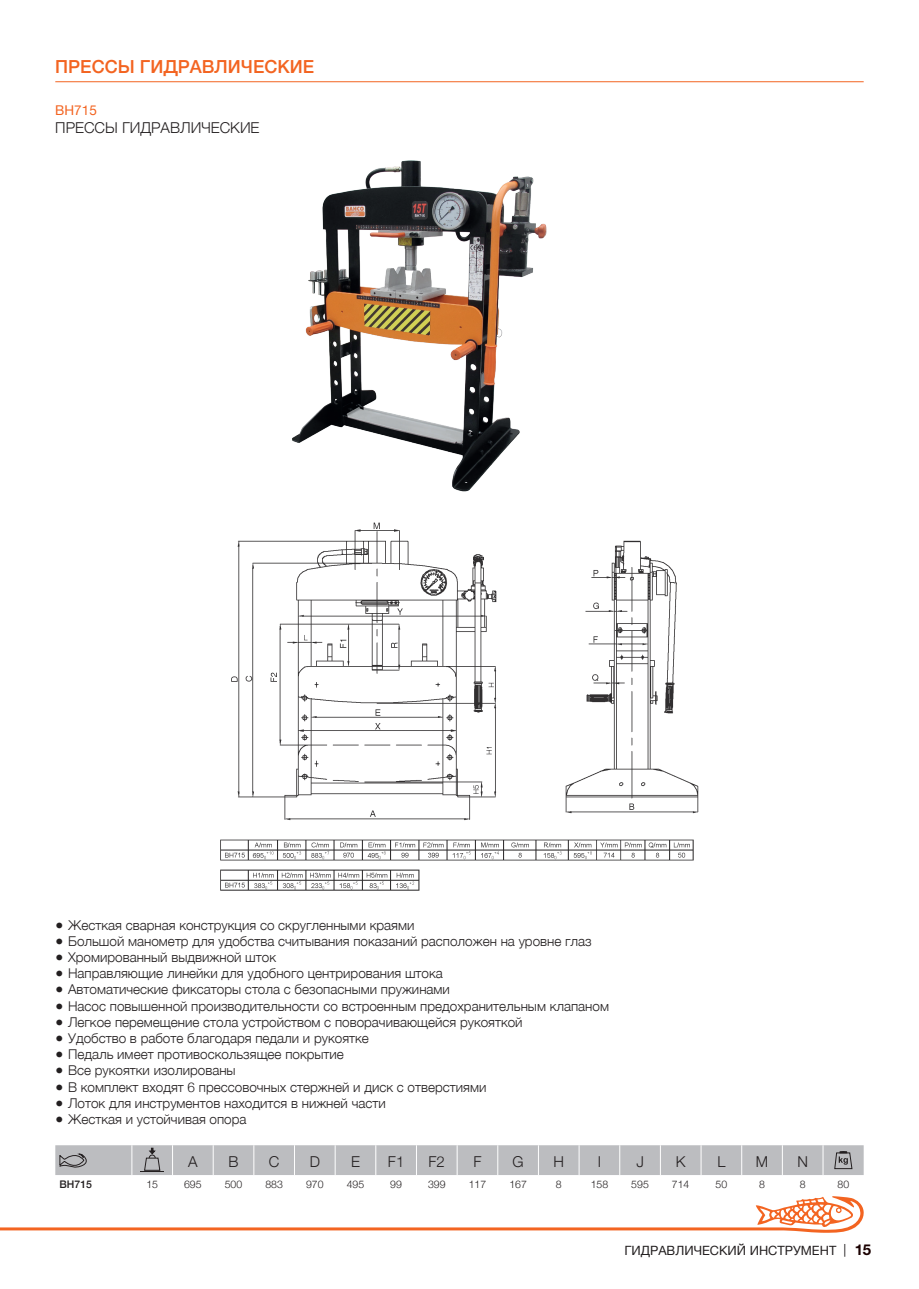
<style>
.page{position:relative;width:919px;height:1289px;background:#fff}
.page>*{position:absolute;margin:0;border:0;box-sizing:border-box;transform-origin:0 0}
.t1{font:500 18px "Helvetica Neue";color:#f36421}
.Subtitulo_producto_R{font:300 15px "Helvetica Neue";color:#231f20}
.TextoCabecera{font:300 15px "Helvetica Neue";color:#231f20}
.t2{font:300 13.5px "Helvetica Neue";color:#231f20}
.REF_Producto_RU_-_SI{font:13.5px "Helvetica Neue";color:#f36421}
.t3{font:12.75px "Helvetica Neue";color:#231f20}
.Texto_tabla{font:300 10.5px "Helvetica Neue";color:#231f20}
.Codigo_tabla{font:500 10.5px "Helvetica Neue";color:#231f20}
.s1{font-family:"Helvetica Neue LT Std"}
.s2{font-family:"Helvetica Neue LT Std";font-weight:700;font-size:15px;color:#1b0000}
</style>
<div class="page">
<svg style="left:0;top:1196px;width:864px;height:36px"></svg>
<svg style="left:55px;top:1145px;width:808px;height:29px;background:#bbbcbf"></svg>
<hr style="left:55px;top:81px;width:808px;height:1px;background:#f36421">
<img style="left:292px;top:160px;width:255px;height:332px">
<img style="left:220px;top:522px;width:479px;height:369px">
<p class="t1" style="left:55px;top:52px;width:260px">ПРЕССЫ ГИДРАВЛИЧЕСКИЕ</p>
<p class="REF_Producto_RU_-_SI" style="left:55px;top:100px;width:43px">BH715</p>
<p class="Subtitulo_producto_R" style="left:55px;top:115px;width:206px">ПРЕССЫ ГИДРАВЛИЧЕСКИЕ</p>
<p class="t2" style="left:55px;top:913px;width:360px">● Жесткая сварная конструкция со скругленными краями</p>
<p class="t2" style="left:55px;top:930px;width:538px">● Большой манометр для удобства считывания показаний расположен на уровне глаз</p>
<p class="t2" style="left:55px;top:946px;width:222px">● Хромированный выдвижной шток</p>
<p class="t2" style="left:55px;top:962px;width:389px">● Направляющие линейки для удобного центрирования штока</p>
<p class="t2" style="left:55px;top:978px;width:396px">● Автоматические фиксаторы стола с безопасными пружинами</p>
<p class="t2" style="left:55px;top:994px;width:555px">● Насос повышенной производительности со встроенным предохранительным клапаном</p>
<p class="t2" style="left:55px;top:1011px;width:469px">● Легкое перемещение стола устройством с поворачивающейся рукояткой</p>
<p class="t2" style="left:55px;top:1027px;width:315px">● Удобство в работе благодаря педали и рукоятке</p>
<p class="t2" style="left:55px;top:1043px;width:290px">● Педаль имеет противоскользящее покрытие</p>
<p class="t2" style="left:55px;top:1059px;width:182px">● Все рукоятки изолированы</p>
<p class="t2" style="left:55px;top:1075px;width:432px">● В комплект входят 6 прессовочных стержней и диск с отверстиями</p>
<p class="t2" style="left:55px;top:1092px;width:332px">● Лоток для инструментов находится в нижней части</p>
<p class="t2" style="left:55px;top:1108px;width:193px">● Жесткая и устойчивая опора</p>
<p class="TextoCabecera" style="left:188px;top:1149px;width:11px">A</p>
<p class="TextoCabecera" style="left:228px;top:1149px;width:12px">B</p>
<p class="TextoCabecera" style="left:269px;top:1149px;width:12px">C</p>
<p class="TextoCabecera" style="left:310px;top:1149px;width:12px">D</p>
<p class="TextoCabecera" style="left:351px;top:1149px;width:10px">E</p>
<p class="TextoCabecera" style="left:388px;top:1149px;width:18px">F1</p>
<p class="TextoCabecera" style="left:428px;top:1149px;width:18px">F2</p>
<p class="TextoCabecera" style="left:473px;top:1149px;width:10px">F</p>
<p class="TextoCabecera" style="left:512px;top:1149px;width:13px">G</p>
<p class="TextoCabecera" style="left:553px;top:1149px;width:12px">H</p>
<p class="TextoCabecera" style="left:597px;top:1149px;width:5px">I</p>
<p class="TextoCabecera" style="left:636px;top:1149px;width:9px">J</p>
<p class="TextoCabecera" style="left:675px;top:1149px;width:11px">K</p>
<p class="TextoCabecera" style="left:717px;top:1149px;width:10px">L</p>
<p class="TextoCabecera" style="left:755px;top:1149px;width:14px">M</p>
<p class="TextoCabecera" style="left:797px;top:1149px;width:12px">N</p>
<p class="Codigo_tabla" style="left:60px;top:1175px;width:34px">BH715</p>
<p class="Texto_tabla" style="left:146px;top:1175px;width:13px">15</p>
<p class="Texto_tabla" style="left:184px;top:1175px;width:19px">695</p>
<p class="Texto_tabla" style="left:225px;top:1175px;width:19px">500</p>
<p class="Texto_tabla" style="left:265px;top:1175px;width:19px">883</p>
<p class="Texto_tabla" style="left:306px;top:1175px;width:19px">970</p>
<p class="Texto_tabla" style="left:347px;top:1175px;width:19px">495</p>
<p class="Texto_tabla" style="left:390px;top:1175px;width:13px">99</p>
<p class="Texto_tabla" style="left:428px;top:1175px;width:19px">399</p>
<p class="Texto_tabla" style="left:468px;top:1175px;width:19px">117</p>
<p class="Texto_tabla" style="left:509px;top:1175px;width:19px">167</p>
<p class="Texto_tabla" style="left:556px;top:1175px;width:7px">8</p>
<p class="Texto_tabla" style="left:590px;top:1175px;width:19px">158</p>
<p class="Texto_tabla" style="left:631px;top:1175px;width:19px">595</p>
<p class="Texto_tabla" style="left:672px;top:1175px;width:19px">714</p>
<p class="Texto_tabla" style="left:715px;top:1175px;width:13px">50</p>
<p class="Texto_tabla" style="left:759px;top:1175px;width:7px">8</p>
<p class="Texto_tabla" style="left:799px;top:1175px;width:7px">8</p>
<p class="Texto_tabla" style="left:837px;top:1175px;width:13px">80</p>
<p class="t3" style="left:624px;top:1241px;width:248px">ГИДРАВЛИЧЕСКИЙ ИНСТРУМЕНТ <span class="s1">|</span> <span class="s2">15</span></p>
</div>
